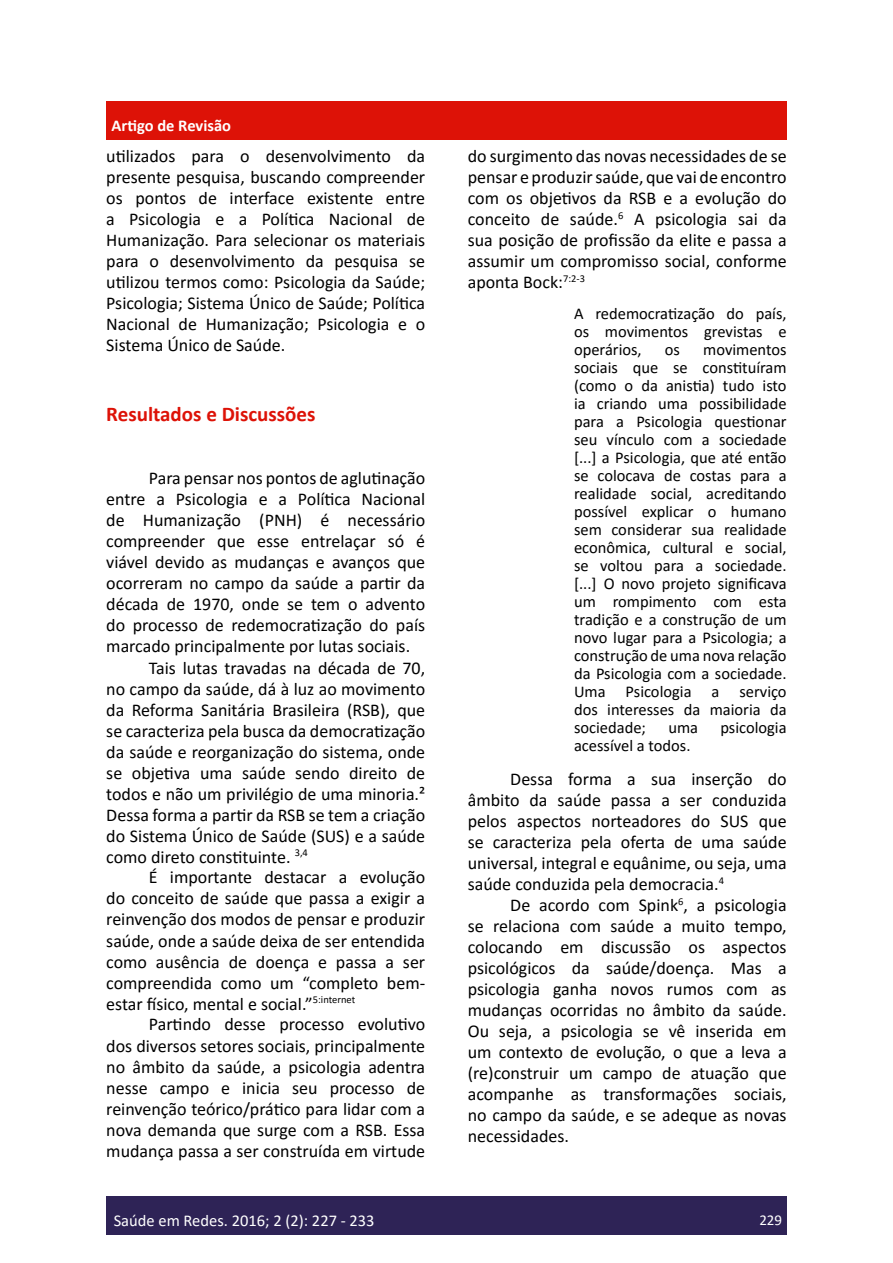
<style>
.page{position:relative;width:893px;height:1263px;background:#fff}
.page>*{position:absolute;margin:0;border:0;box-sizing:border-box;transform-origin:0 0}
.t1{font:700 21px "Calibri";color:#dd1207}
.t2{font:18px/21px "Calibri";color:#000;text-align:justify}
.t3{font:16.5px/18px "Calibri";color:#000;text-align:justify}
.t4{font:16.5px "Calibri";color:#fff}
.t5{font:700 16.5px "Calibri";color:#fff}
.t6{font:15px "Calibri";color:#fff}
</style>
<div class="page">
<div style="left:106px;top:1196px;width:681px;height:38px;background:#2e2356"></div>
<div style="left:106px;top:101px;width:681px;height:38px;background:#dd1207"></div>
<p class="t5" style="left:112px;top:113px;width:121px">Artigo de Revisão</p>
<p class="t2" style="left:106px;top:145px;width:320px">utilizados para o desenvolvimento da presente pesquisa, buscando compreender os pontos de interface existente entre a Psicologia e a Política Nacional de Humanização. Para selecionar os materiais para o desenvolvimento da pesquisa se utilizou termos como: Psicologia da Saúde; Psicologia; Sistema Único de Saúde; Política Nacional de Humanização; Psicologia e o Sistema Único de Saúde.</p>
<p class="t1" style="left:106px;top:399px;width:211px">Resultados e Discussões</p>
<p class="t2" style="left:149px;top:467px;width:278px">Para pensar nos pontos de aglutinação</p>
<p class="t2" style="left:106px;top:488px;width:320px">entre a Psicologia e a Política Nacional</p>
<p class="t2" style="left:106px;top:509px;width:320px">de Humanização (PNH) é necessário</p>
<p class="t2" style="left:106px;top:530px;width:320px">compreender que esse entrelaçar só é</p>
<p class="t2" style="left:106px;top:551px;width:320px">viável devido as mudanças e avanços que</p>
<p class="t2" style="left:106px;top:572px;width:320px">ocorreram no campo da saúde a partir da</p>
<p class="t2" style="left:106px;top:593px;width:320px">década de 1970, onde se tem o advento</p>
<p class="t2" style="left:106px;top:614px;width:320px">do processo de redemocratização do país</p>
<p class="t2" style="left:106px;top:635px;width:305px">marcado principalmente por lutas sociais.</p>
<p class="t2" style="left:149px;top:656px;width:278px">Tais lutas travadas na década de 70,</p>
<p class="t2" style="left:106px;top:677px;width:320px">no campo da saúde, dá à luz ao movimento</p>
<p class="t2" style="left:106px;top:698px;width:320px">da Reforma Sanitária Brasileira (RSB), que</p>
<p class="t2" style="left:106px;top:719px;width:320px">se caracteriza pela busca da democratização</p>
<p class="t2" style="left:106px;top:740px;width:320px">da saúde e reorganização do sistema, onde</p>
<p class="t2" style="left:106px;top:761px;width:320px">se objetiva uma saúde sendo direito de</p>
<p class="t2" style="left:106px;top:782px;width:320px">todos e não um privilégio de uma minoria.²</p>
<p class="t2" style="left:106px;top:803px;width:320px">Dessa forma a partir da RSB se tem a criação</p>
<p class="t2" style="left:106px;top:824px;width:320px">do Sistema Único de Saúde (SUS) e a saúde</p>
<p class="t2" style="left:106px;top:845px;width:203px">como direto constituinte. <sup>3,4</sup></p>
<p class="t2" style="left:149px;top:866px;width:278px">É importante destacar a evolução</p>
<p class="t2" style="left:106px;top:887px;width:320px">do conceito de saúde que passa a exigir a</p>
<p class="t2" style="left:106px;top:908px;width:320px">reinvenção dos modos de pensar e produzir</p>
<p class="t2" style="left:106px;top:929px;width:320px">saúde, onde a saúde deixa de ser entendida</p>
<p class="t2" style="left:106px;top:950px;width:320px">como ausência de doença e passa a ser</p>
<p class="t2" style="left:106px;top:971px;width:320px">compreendida como um “completo bem-</p>
<p class="t2" style="left:106px;top:992px;width:250px">estar físico, mental e social.”<sup>5:internet</sup></p>
<p class="t2" style="left:149px;top:1013px;width:278px">Partindo desse processo evolutivo</p>
<p class="t2" style="left:106px;top:1034px;width:320px">dos diversos setores sociais, principalmente</p>
<p class="t2" style="left:106px;top:1055px;width:320px">no âmbito da saúde, a psicologia adentra</p>
<p class="t2" style="left:106px;top:1076px;width:320px">nesse campo e inicia seu processo de</p>
<p class="t2" style="left:106px;top:1097px;width:320px">reinvenção teórico/prático para lidar com a</p>
<p class="t2" style="left:106px;top:1118px;width:320px">nova demanda que surge com a RSB. Essa</p>
<p class="t2" style="left:106px;top:1139px;width:320px">mudança passa a ser construída em virtude</p>
<p class="t2" style="left:468px;top:145px;width:320px">do surgimento das novas necessidades de se pensar e produzir saúde, que vai de encontro com os objetivos da RSB e a evolução do conceito de saúde.<sup>6</sup> A psicologia sai da sua posição de profissão da elite e passa a assumir um compromisso social, conforme aponta Bock:<sup>7:2-3</sup></p>
<p class="t3" style="left:574px;top:304px;width:214px">A redemocratização do país, os movimentos grevistas e operários,</p>
<p class="t3" style="left:574px;top:340px;width:214px;text-indent:129px">movimentos sociais que se constituíram (como o da anistia) tudo isto ia criando uma possibilidade para a Psicologia questionar seu vínculo com a sociedade [...] a Psicologia, que até então se colocava de costas para a realidade social, acreditando possível explicar o humano sem considerar sua realidade econômica, cultural e social, se voltou para a sociedade. [...] O novo projeto significava um rompimento com esta tradição e a construção de um novo lugar para a Psicologia; a construção de uma nova relação da Psicologia com a sociedade.<br>Uma Psicologia a serviço dos interesses da maioria da sociedade;</p>
<p class="t3" style="left:665px;top:340px;width:17px">os</p>
<p class="t3" style="left:668px;top:718px;width:31px">uma</p>
<p class="t3" style="left:720px;top:718px;width:68px">psicologia</p>
<p class="t3" style="left:574px;top:736px;width:118px">acessível a todos.</p>
<p class="t2" style="left:468px;top:768px;width:320px;text-indent:43px">Dessa forma a sua inserção do âmbito da saúde passa a ser conduzida pelos aspectos norteadores do SUS que se caracteriza pela oferta de uma saúde universal, integral e equânime, ou seja, uma saúde conduzida pela democracia.<sup>4</sup></p>
<p class="t2" style="left:468px;top:894px;width:320px;text-indent:43px">De acordo com Spink<sup>6</sup>, a psicologia se relaciona com saúde a muito tempo, colocando em discussão os aspectos psicológicos da saúde/doença. Mas a psicologia ganha novos rumos com as mudanças ocorridas no âmbito da saúde.<br>Ou seja, a psicologia se vê inserida em um contexto de evolução, o que a leva a (re)construir um campo de atuação que acompanhe as transformações sociais, no campo da saúde, e se adeque as novas necessidades.</p>
<p class="t4" style="left:114px;top:1209px;width:262px">Saúde em Redes. 2016; 2 (2): 227 - 233</p>
<p class="t6" style="left:759px;top:1209px;width:24px">229</p>
</div>
